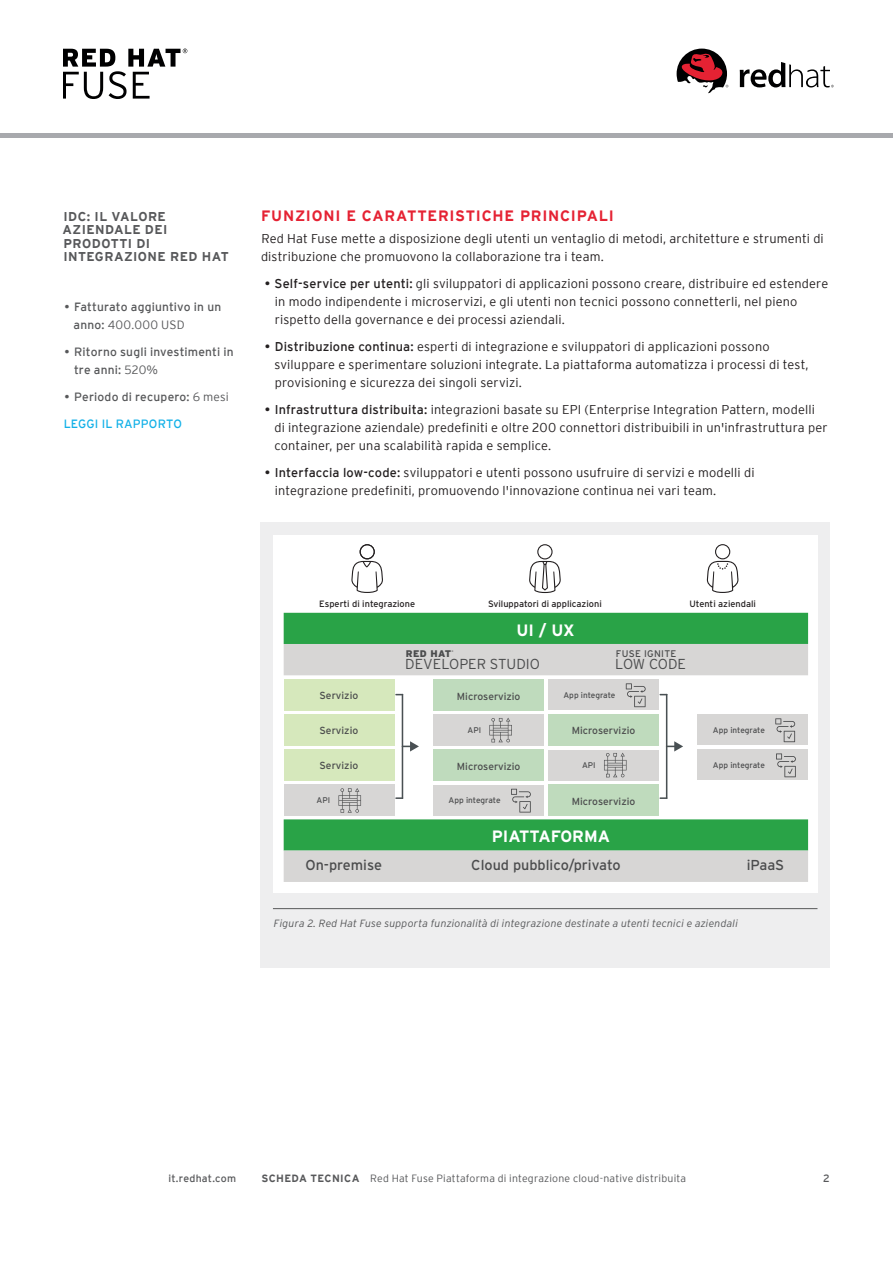
<style>
.page{position:relative;width:893px;height:1263px;background:#fff}
.page>*{position:absolute;margin:0;border:0;box-sizing:border-box;transform-origin:0 0}
.t1{font:700 16.5px "Interstate";color:#fff}
.Main_-_Subhead_1{font:700 15px "Interstate";letter-spacing:.05em;color:#e52233}
.t2{font:14.4px "Interstate";color:#4b4c4d}
.t3{font:300 14.4px "Interstate";color:#4b4c4d}
.Main_-_Body{font:300 12.75px/18px "Interstate";letter-spacing:.01em;color:#231f20}
.Sidebar_-_Subhead_1{font:700 12.75px/13.5px "Interstate";letter-spacing:.03em;color:#57585a}
.t4{font:12px/18px "Interstate";letter-spacing:.015em;color:#57585a}
.Sidebar_-_Body__left{font:12px "Interstate";letter-spacing:.01em;color:#13b1e8}
.Main_-_Image_Caption{font:italic 300 10.5px "Interstate";letter-spacing:.015em;color:#57585a}
.Footer_-_Running_Foo{font:300 10.5px "Interstate";letter-spacing:.02em;color:#57585a}
.Footer_-_URL__Page{font:10.5px "Interstate";letter-spacing:.02em;color:#57585a}
.t5{font:10.2px "Interstate";color:#4b4c4d}
.t6{font:9.6px "Interstate";letter-spacing:.03em;color:#4b4c4d}
.t7{font:900 9.6px "Interstate";letter-spacing:.03em;color:#4b4c4d}
.t8{font:9.15px "Interstate";color:#231f20}
.t9{font:8.25px "Interstate";color:#4b4c4d}
.t10{font:2.4px "Interstate";color:#4b4c4d}
.s1{font-weight:300}
.s2{font-weight:400}
.s3{font-weight:700}
</style>
<div class="page">
<div style="left:261px;top:522px;width:569px;height:446px;background:#eeeeef"></div>
<hr style="left:273px;top:908px;width:544px;height:1px;background:#57585a">
<div style="left:273px;top:535px;width:544px;height:358px;background:#fff"></div>
<div style="left:433px;top:785px;width:111px;height:31px;background:#d7d6d5"></div>
<svg style="left:511px;top:789px;width:20px;height:23px"></svg>
<div style="left:548px;top:679px;width:111px;height:31px;background:#d7d6d5"></div>
<svg style="left:626px;top:683px;width:20px;height:24px"></svg>
<div style="left:698px;top:714px;width:110px;height:31px;background:#d7d6d5"></div>
<div style="left:284px;top:819px;width:524px;height:32px;background:#29a347"></div>
<div style="left:284px;top:851px;width:524px;height:31px;background:#d7d6d5"></div>
<div style="left:284px;top:613px;width:524px;height:31px;background:#29a347"></div>
<div style="left:284px;top:644px;width:524px;height:31px;background:#d7d6d5"></div>
<svg style="left:351px;top:544px;width:32px;height:49px"></svg>
<svg style="left:529px;top:544px;width:32px;height:49px"></svg>
<svg style="left:707px;top:544px;width:31px;height:49px"></svg>
<div style="left:284px;top:785px;width:110px;height:31px;background:#d7d6d5"></div>
<div style="left:284px;top:714px;width:110px;height:31px;background:#d6e8bc"></div>
<div style="left:284px;top:749px;width:110px;height:31px;background:#d6e8bc"></div>
<div style="left:433px;top:749px;width:111px;height:31px;background:#bfdbbd"></div>
<div style="left:433px;top:679px;width:111px;height:31px;background:#bfdbbd"></div>
<div style="left:284px;top:679px;width:110px;height:31px;background:#d6e8bc"></div>
<svg style="left:338px;top:788px;width:23px;height:25px"></svg>
<div style="left:548px;top:749px;width:111px;height:31px;background:#d7d6d5"></div>
<svg style="left:604px;top:753px;width:22px;height:24px"></svg>
<div style="left:434px;top:714px;width:110px;height:31px;background:#d7d6d5"></div>
<svg style="left:489px;top:718px;width:23px;height:24px"></svg>
<div style="left:698px;top:749px;width:110px;height:31px;background:#d7d6d5"></div>
<svg style="left:776px;top:753px;width:20px;height:24px"></svg>
<svg style="left:775px;top:718px;width:20px;height:24px"></svg>
<div style="left:548px;top:714px;width:111px;height:31px;background:#bfdbbd"></div>
<div style="left:548px;top:784px;width:111px;height:31px;background:#bfdbbd"></div>
<hr style="left:666px;top:694px;width:1px;height:105px;background:#495053">
<svg style="left:659px;top:797px;width:7px;height:2px"></svg>
<svg style="left:667px;top:741px;width:16px;height:10px"></svg>
<hr style="left:402px;top:694px;width:1px;height:105px;background:#495053">
<svg style="left:395px;top:797px;width:7px;height:2px"></svg>
<svg style="left:403px;top:741px;width:16px;height:10px"></svg>
<svg style="left:740px;top:62px;width:94px;height:25px"></svg>
<svg style="left:677px;top:49px;width:51px;height:45px"></svg>
<svg style="left:63px;top:49px;width:124px;height:50px"></svg>
<hr style="left:0;top:133px;width:893px;height:4px;background:#a8a9ad">
<p class="Sidebar_-_Subhead_1" style="left:63px;top:209px;width:168px">IDC: IL VALORE<br>AZIENDALE DEI<br>PRODOTTI DI<br>INTEGRAZIONE RED HAT</p>
<p class="t4" style="left:74px;top:297px;width:149px;text-indent:-9px">• Fatturato aggiuntivo in un anno: <span class="s1">400.000 USD</span></p>
<p class="t4" style="left:74px;top:342px;width:161px;text-indent:-10px">• Ritorno sugli investimenti in tre anni: <span class="s1">520%</span></p>
<p class="t4" style="left:64px;top:387px;width:166px">• Periodo di recupero: <span class="s1">6 mesi</span></p>
<p class="Sidebar_-_Body__left" style="left:64px;top:417px;width:120px">LEGGI IL RAPPORTO</p>
<p class="Main_-_Subhead_1" style="left:261px;top:207px;width:354px">FUNZIONI E CARATTERISTICHE PRINCIPALI</p>
<p class="Main_-_Body" style="left:261px;top:229px;width:564px">Red Hat Fuse mette a disposizione degli utenti un ventaglio di metodi, architetture e strumenti di distribuzione che promuovono la collaborazione tra i team.</p>
<p class="Main_-_Body" style="left:275px;top:274px;width:555px;text-indent:-10px"><span class="s2">• Self-service per utenti:</span> gli sviluppatori di applicazioni possono creare, distribuire ed estendere in modo indipendente i microservizi, e gli utenti non tecnici possono connetterli, nel pieno rispetto della governance e dei processi aziendali.</p>
<p class="Main_-_Body" style="left:274px;top:337px;width:536px;text-indent:-10px"><span class="s2">• Distribuzione continua:</span> esperti di integrazione e sviluppatori di applicazioni possono sviluppare e sperimentare soluzioni integrate. La piattaforma automatizza i processi di test, provisioning e sicurezza dei singoli servizi.</p>
<p class="Main_-_Body" style="left:275px;top:400px;width:555px;text-indent:-10px"><span class="s2">• Infrastruttura distribuita:</span> integrazioni basate su EPI (Enterprise Integration Pattern, modelli di integrazione aziendale) predefiniti e oltre 200 connettori distribuibili in un'infrastruttura per container, per una scalabilità rapida e semplice.</p>
<p class="Main_-_Body" style="left:275px;top:463px;width:481px;text-indent:-10px"><span class="s2">• Interfaccia low-code:</span> sviluppatori e utenti possono usufruire di servizi e modelli di integrazione predefiniti, promuovendo l'innovazione continua nei vari team.</p>
<p class="t8" style="left:319px;top:599px;width:97px">Esperti di integrazione</p>
<p class="t8" style="left:488px;top:599px;width:115px">Sviluppatori di applicazioni</p>
<p class="t8" style="left:689px;top:599px;width:68px">Utenti aziendali</p>
<p class="t1" style="left:516px;top:620px;width:60px">UI / UX</p>
<p class="t7" style="left:406px;top:648px;width:47px">RED HAT</p>
<p class="t10" style="left:451px;top:650px;width:4px">®</p>
<p class="t3" style="left:405px;top:656px;width:136px">DEVELOPER STUDIO</p>
<p class="t6" style="left:616px;top:648px;width:62px">FUSE IGNITE</p>
<p class="t3" style="left:615px;top:656px;width:72px">LOW CODE</p>
<p class="t5" style="left:320px;top:690px;width:40px">Servizio</p>
<p class="t5" style="left:457px;top:690px;width:65px">Microservizio</p>
<p class="t9" style="left:563px;top:690px;width:53px">App integrate</p>
<p class="t5" style="left:320px;top:725px;width:40px">Servizio</p>
<p class="t5" style="left:320px;top:760px;width:40px">Servizio</p>
<p class="t5" style="left:457px;top:760px;width:65px">Microservizio</p>
<p class="t9" style="left:467px;top:725px;width:15px">API</p>
<p class="t5" style="left:572px;top:725px;width:65px">Microservizio</p>
<p class="t9" style="left:713px;top:725px;width:53px">App integrate</p>
<p class="t9" style="left:582px;top:760px;width:15px">API</p>
<p class="t9" style="left:713px;top:760px;width:53px">App integrate</p>
<p class="t9" style="left:317px;top:795px;width:15px">API</p>
<p class="t9" style="left:449px;top:795px;width:53px">App integrate</p>
<p class="t5" style="left:572px;top:795px;width:65px">Microservizio</p>
<p class="t1" style="left:492px;top:827px;width:120px">PIATTAFORMA</p>
<p class="t2" style="left:305px;top:857px;width:78px">On-premise</p>
<p class="t2" style="left:471px;top:857px;width:151px">Cloud pubblico/privato</p>
<p class="t2" style="left:747px;top:857px;width:39px">iPaaS</p>
<p class="Main_-_Image_Caption" style="left:274px;top:917px;width:466px">Figura 2. Red Hat Fuse supporta funzionalità di integrazione destinate a utenti tecnici e aziendali</p>
<p class="Footer_-_URL__Page" style="left:168px;top:1172px;width:69px">it.redhat.com</p>
<p class="Footer_-_Running_Foo" style="left:261px;top:1172px;width:426px"><span class="s3">SCHEDA TECNICA</span> Red Hat Fuse Piattaforma di integrazione cloud-native distribuita</p>
<p class="Footer_-_URL__Page" style="left:823px;top:1172px;width:8px">2</p>
</div>
